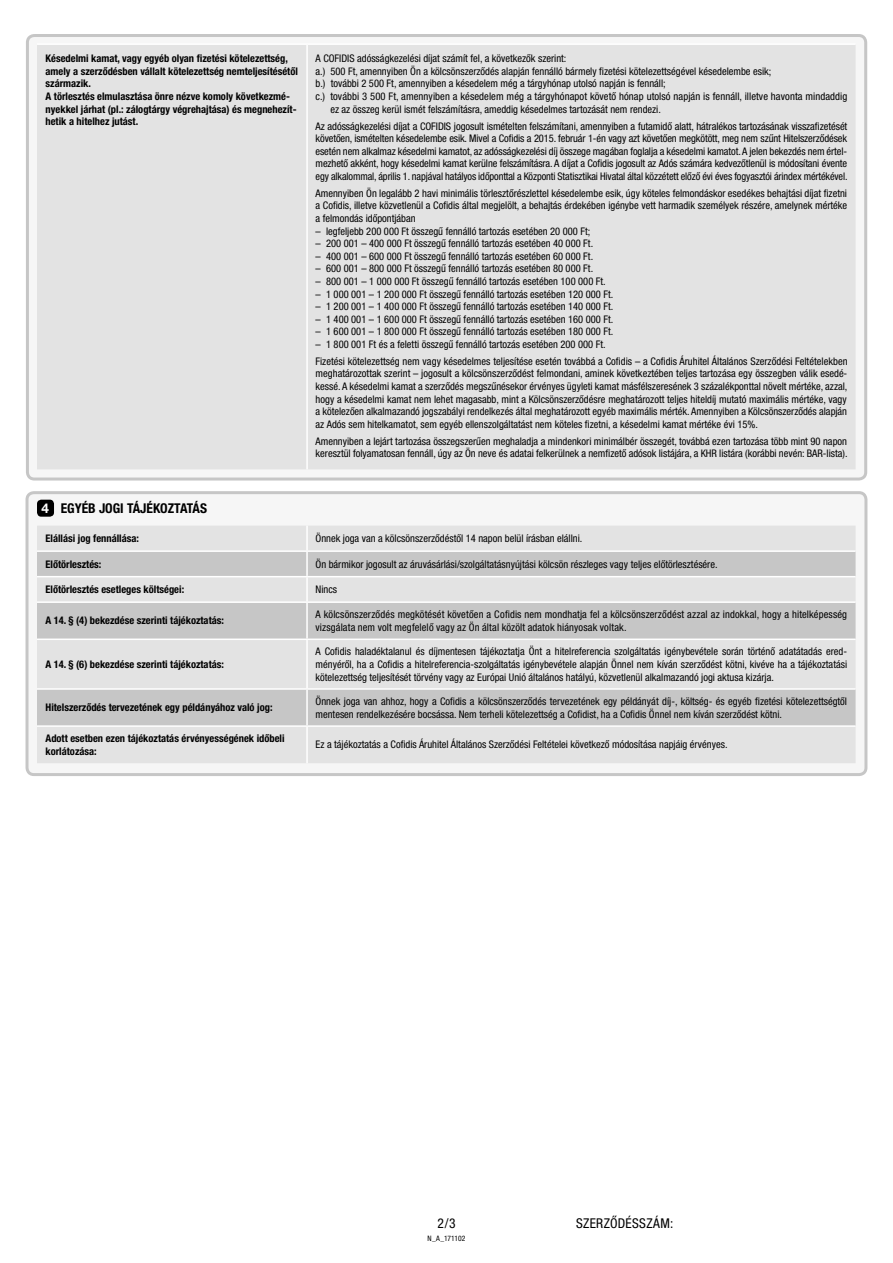
<style>
.page{position:relative;width:893px;height:1263px;background:#fff}
.page>*{position:absolute;margin:0;border:0;box-sizing:border-box;transform-origin:0 0}
.t1{font:700 condensed 13.5px "Helvetica Neue LT Pro";color:#000}
.t2{font:condensed 13.5px "Helvetica Neue LT Pro";letter-spacing:.025em;color:#000}
.t3{font:condensed 10.5px/12.6px "Helvetica Neue LT Pro";color:#000;text-align:justify}
.t4{font:700 condensed 10.5px/12.6px "Helvetica Neue LT Pro";color:#000}
.t5{font:condensed 7.5px "Helvetica Neue LT Pro";letter-spacing:-.015em;color:#000}
.s1{font-family:"Helvetica Neue LT Std";font-stretch:normal;color:#fff}
</style>
<div class="page">
<div style="left:27px;top:36px;width:839px;height:443px;background:#f6f6f6;border-radius:7px"></div>
<div style="left:37px;top:45px;width:819px;height:424px;background:#e3e3e3"></div>
<hr style="left:307px;top:43px;width:549px;height:2px;background:#fff">
<hr style="left:306px;top:45px;width:2px;height:424px;background:#fff">
<hr style="left:37px;top:43px;width:270px;height:2px;background:#fff">
<div style="left:26px;top:34px;width:841px;height:446px;border:3px solid #c6c6c6;border-radius:7px"></div>
<div style="left:27px;top:493px;width:839px;height:281px;background:#f6f6f6;border-radius:7px"></div>
<div style="left:37px;top:500px;width:17px;height:17px;background:#000;border-radius:4px"></div>
<div style="left:37px;top:526px;width:819px;height:237px;background:#e3e3e3"></div>
<svg style="left:37px;top:552px;width:819px;height:173px;background:#d2d2d2"></svg>
<hr style="left:306px;top:526px;width:2px;height:24px;background:#fff">
<hr style="left:37px;top:550px;width:270px;height:2px;background:#fff">
<hr style="left:307px;top:550px;width:549px;height:2px;background:#fff">
<hr style="left:306px;top:552px;width:2px;height:24px;background:#fff">
<hr style="left:37px;top:576px;width:270px;height:1px;background:#fff">
<hr style="left:307px;top:576px;width:549px;height:1px;background:#fff">
<hr style="left:306px;top:577px;width:2px;height:24px;background:#fff">
<hr style="left:37px;top:601px;width:270px;height:2px;background:#fff">
<hr style="left:307px;top:601px;width:549px;height:2px;background:#fff">
<hr style="left:306px;top:603px;width:2px;height:35px;background:#fff">
<hr style="left:37px;top:638px;width:270px;height:2px;background:#fff">
<hr style="left:307px;top:638px;width:549px;height:2px;background:#fff">
<hr style="left:306px;top:640px;width:2px;height:48px;background:#fff">
<hr style="left:37px;top:688px;width:270px;height:2px;background:#fff">
<hr style="left:307px;top:688px;width:549px;height:2px;background:#fff">
<hr style="left:306px;top:690px;width:2px;height:35px;background:#fff">
<hr style="left:37px;top:725px;width:270px;height:2px;background:#fff">
<hr style="left:307px;top:725px;width:549px;height:2px;background:#fff">
<hr style="left:306px;top:727px;width:2px;height:36px;background:#fff">
<div style="left:26px;top:491px;width:841px;height:285px;border:3px solid #c6c6c6;border-radius:7px"></div>
<p class="t4" style="left:46px;top:52px;width:254px">Késedelmi kamat, vagy egyéb olyan fizetési kötelezettség, amely a szerződésben vállalt kötelezettség nemteljesítésétől származik.<br>A törlesztés elmulasztása önre nézve komoly következmé&shy;nyekkel járhat (pl.: zálogtárgy végrehajtása) és megnehezít&shy;hetik a hitelhez jutást.</p>
<p class="t3" style="left:316px;top:52px;width:252px">A COFIDIS adósságkezelési díjat számít fel, a következők szerint:</p>
<p class="t3" style="left:316px;top:65px;width:457px">a.) 500 Ft, amennyiben Ön a kölcsönszerződés alapján fennálló bármely fizetési kötelezettségével késedelembe esik;</p>
<p class="t3" style="left:316px;top:77px;width:352px">b.) további 2 500 Ft, amennyiben a késedelem még a tárgyhónap utolsó napján is fennáll;</p>
<p class="t3" style="left:316px;top:90px;width:533px">c.) további 3 500 Ft, amennyiben a késedelem még a tárgyhónapot követő hónap utolsó napján is fennáll, illetve havonta mindaddig</p>
<p class="t3" style="left:330px;top:103px;width:332px">ez az összeg kerül ismét felszámításra, ameddig késedelmes tartozását nem rendezi.</p>
<p class="t3" style="left:316px;top:119px;width:533px">Az adósságkezelési díjat a COFIDIS jogosult ismételten felszámítani, amennyiben a futamidő alatt, hátralékos tartozásának visszafizetését követően, ismételten késedelembe esik. Mivel a Cofidis a 2015. február 1-én vagy azt követően megkötött, meg nem szűnt Hitelszerződések esetén nem alkalmaz késedelmi kamatot, az adósságkezelési díj összege magában foglalja a késedelmi kamatot. A jelen bekezdés nem értel&shy;mezhető akként, hogy késedelmi kamat kerülne felszámításra. A díjat a Cofidis jogosult az Adós számára kedvezőtlenül is módosítani évente egy alkalommal, április 1. napjával hatályos időponttal a Központi Statisztikai Hivatal által közzétett előző évi éves fogyasztói árindex mértékével.</p>
<p class="t3" style="left:316px;top:187px;width:533px">Amennyiben Ön legalább 2 havi minimális törlesztőrészlettel késedelembe esik, úgy köteles felmondáskor esedékes behajtási díjat fizetni a Cofidis, illetve közvetlenül a Cofidis által megjelölt, a behajtás érdekében igénybe vett harmadik személyek részére, amelynek mértéke a felmondás időpontjában</p>
<p class="t3" style="left:316px;top:224px;width:276px">– legfeljebb 200 000 Ft összegű fennálló tartozás esetében 20 000 Ft;</p>
<p class="t3" style="left:316px;top:237px;width:279px">– 200 001 – 400 000 Ft összegű fennálló tartozás esetében 40 000 Ft.</p>
<p class="t3" style="left:316px;top:250px;width:279px">– 400 001 – 600 000 Ft összegű fennálló tartozás esetében 60 000 Ft.</p>
<p class="t3" style="left:316px;top:262px;width:279px">– 600 001 – 800 000 Ft összegű fennálló tartozás esetében 80 000 Ft.</p>
<p class="t3" style="left:316px;top:275px;width:292px">– 800 001 – 1 000 000 Ft összegű fennálló tartozás esetében 100 000 Ft.</p>
<p class="t3" style="left:316px;top:287px;width:299px">– 1 000 001 – 1 200 000 Ft összegű fennálló tartozás esetében 120 000 Ft.</p>
<p class="t3" style="left:316px;top:300px;width:299px">– 1 200 001 – 1 400 000 Ft összegű fennálló tartozás esetében 140 000 Ft.</p>
<p class="t3" style="left:316px;top:313px;width:299px">– 1 400 001 – 1 600 000 Ft összegű fennálló tartozás esetében 160 000 Ft.</p>
<p class="t3" style="left:316px;top:325px;width:299px">– 1 600 001 – 1 800 000 Ft összegű fennálló tartozás esetében 180 000 Ft.</p>
<p class="t3" style="left:316px;top:336px;width:533px;line-height:16.8px">– 1 800 001 Ft és a feletti összegű fennálló tartozás esetében 200 000 Ft.<br>Fizetési kötelezettség nem vagy késedelmes teljesítése esetén továbbá a Cofidis – a Cofidis Áruhitel Általános Szerződési Feltételekben</p>
<p class="t3" style="left:316px;top:367px;width:533px">meghatározottak szerint – jogosult a kölcsönszerződést felmondani, aminek következtében teljes tartozása egy összegben válik esedé&shy;kessé. A késedelmi kamat a szerződés megszűnésekor érvényes ügyleti kamat másfélszeresének 3 százalékponttal növelt mértéke, azzal, hogy a késedelmi kamat nem lehet magasabb, mint a Kölcsönszerződésre meghatározott teljes hiteldíj mutató maximális mértéke, vagy a kötelezően alkalmazandó jogszabályi rendelkezés által meghatározott egyéb maximális mérték. Amennyiben a Kölcsönszerződés alapján az Adós sem hitelkamatot, sem egyéb ellenszolgáltatást nem köteles fizetni, a késedelmi kamat mértéke évi 15%.</p>
<p class="t3" style="left:316px;top:435px;width:533px">Amennyiben a lejárt tartozása összegszerűen meghaladja a mindenkori minimálbér összegét, továbbá ezen tartozása több mint 90 napon keresztül folyamatosan fennáll, úgy az Ön neve és adatai felkerülnek a nemfizető adósok listájára, a KHR listára (korábbi nevén: BAR-lista).</p>
<p class="t1" style="left:42px;top:500px;width:167px"><span class="s1">4</span> EGYÉB JOGI TÁJÉKOZTATÁS</p>
<p class="t4" style="left:46px;top:532px;width:95px">Elállási jog fennállása:</p>
<p class="t3" style="left:316px;top:532px;width:268px">Önnek joga van a kölcsönszerződéstől 14 napon belül írásban elállni.</p>
<p class="t4" style="left:46px;top:557px;width:57px">Előtörlesztés:</p>
<p class="t3" style="left:316px;top:558px;width:404px">Ön bármikor jogosult az áruvásárlási/szolgáltatásnyújtási kölcsön részleges vagy teljes előtörlesztésére.</p>
<p class="t4" style="left:46px;top:583px;width:140px">Előtörlesztés esetleges költségei:</p>
<p class="t3" style="left:316px;top:583px;width:23px">Nincs</p>
<p class="t4" style="left:46px;top:614px;width:180px">A 14. § (4) bekezdése szerinti tájékoztatás:</p>
<p class="t3" style="left:316px;top:608px;width:533px">A kölcsönszerződés megkötését követően a Cofidis nem mondhatja fel a kölcsönszerződést azzal az indokkal, hogy a hitelképesség vizsgálata nem volt megfelelő vagy az Ön által közölt adatok hiányosak voltak.</p>
<p class="t4" style="left:46px;top:658px;width:180px">A 14. § (6) bekezdése szerinti tájékoztatás:</p>
<p class="t3" style="left:316px;top:645px;width:533px">A Cofidis haladéktalanul és díjmentesen tájékoztatja Önt a hitelreferencia szolgáltatás igénybevétele során történő adatátadás ered&shy;ményéről, ha a Cofidis a hitelreferencia-szolgáltatás igénybevétele alapján Önnel nem kíván szerződést kötni, kivéve ha a tájékoztatási kötelezettség teljesítését törvény vagy az Európai Unió általános hatályú, közvetlenül alkalmazandó jogi aktusa kizárja.</p>
<p class="t4" style="left:46px;top:701px;width:228px">Hitelszerződés tervezetének egy példányához való jog:</p>
<p class="t3" style="left:316px;top:695px;width:533px">Önnek joga van ahhoz, hogy a Cofidis a kölcsönszerződés tervezetének egy példányát díj-, költség- és egyéb fizetési kötelezettségtől mentesen rendelkezésére bocsássa. Nem terheli kötelezettség a Cofidist, ha a Cofidis Önnel nem kíván szerződést kötni.</p>
<p class="t4" style="left:46px;top:732px;width:241px">Adott esetben ezen tájékoztatás érvényességének időbeli korlátozása:</p>
<p class="t3" style="left:316px;top:738px;width:413px">Ez a tájékoztatás a Cofidis Áruhitel Általános Szerződési Feltételei következő módosítása napjáig érvényes.</p>
<p class="t2" style="left:437px;top:1215px;width:20px">2/3</p>
<p class="t5" style="left:427px;top:1234px;width:40px">N_A_171102</p>
<p class="t2" style="left:576px;top:1216px;width:99px">SZERZŐDÉSSZÁM:</p>
</div>
